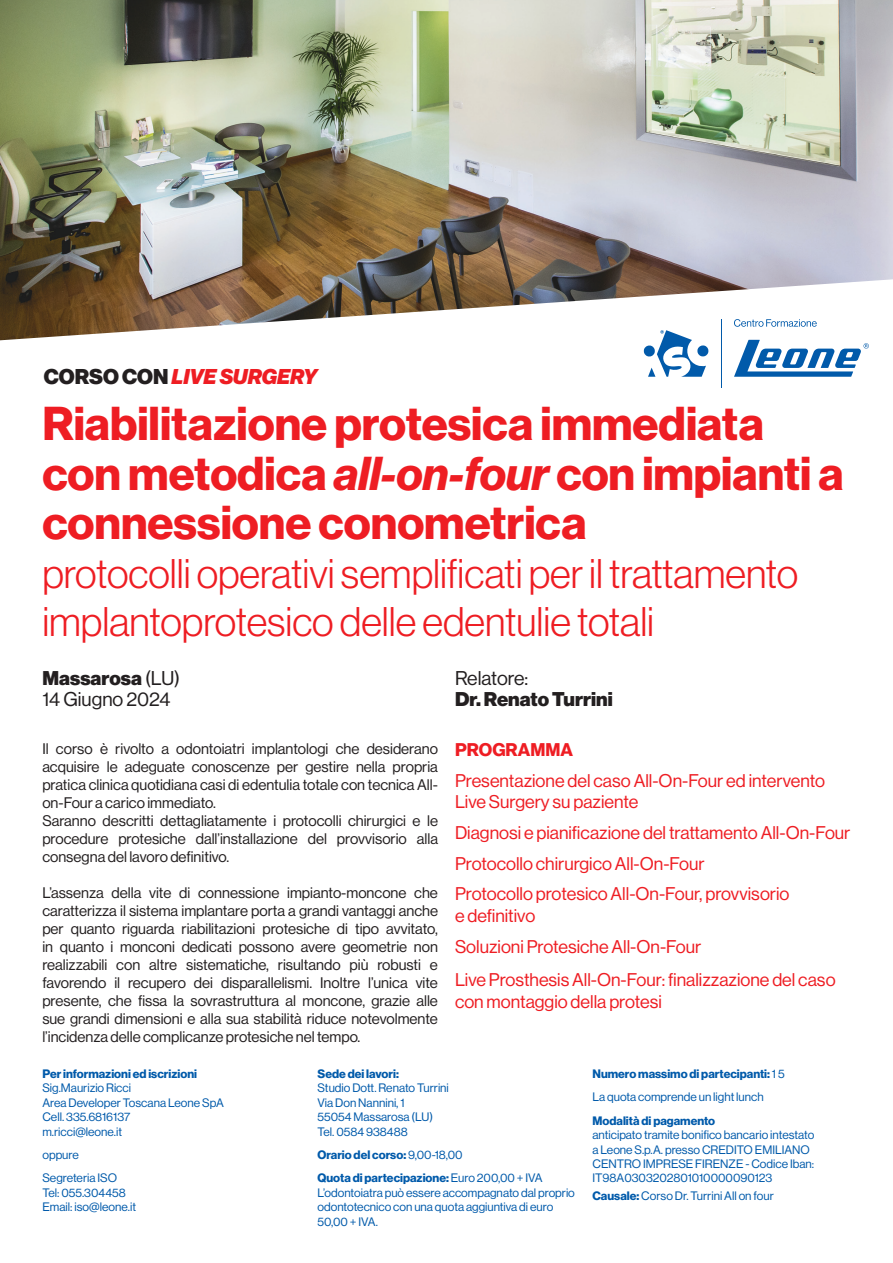
<style>
.page{position:relative;width:893px;height:1263px;background:#fff}
.page>*{position:absolute;margin:0;border:0;box-sizing:border-box;transform-origin:0 0}
.t1{font:46.5px/49.5px "N Haas Grotesk DS Pro 75 Bd";color:#ee1d23}
.t2{font:40.5px/48.6px "N Haas Grotesk DS Pro 45 Lt";color:#ee1d23}
.t3{font:21px "N Haas Grotesk DS Pro 96 Blk It";color:#ee1d23}
.t4{font:19.5px "N Haas Grotesk DS Pro 95 Blk";color:#231f20}
.t5{font:19.5px "N Haas Grotesk DS Pro 55 Rg";color:#231f20}
.t6{font:18px/30.6px "N Haas Grotesk DS Pro 55 Rg";color:#ee1d23}
.t7{font:18px "N Haas Grotesk DS Pro 75 Bd";color:#ee1d23}
.t8{font:15px/18px "N Haas Grotesk DS Pro 55 Rg";color:#231f20}
.t9{font:12px/14.4px "N Haas Grotesk DS Pro 55 Rg";color:#015aaa}
.t10{font:12px/23.4px "N Haas Grotesk DS Pro 75 Bd";color:#015aaa}
.s1{font-family:"N Haas Grotesk DS Pro 95 Blk";color:#231f20}
.s2{font-family:"N Haas Grotesk DS Pro 76 Bd It"}
.s3{font-family:"N Haas Grotesk DS Pro 55 Rg"}
.s4{font-family:"N Haas Grotesk DS Pro 75 Bd"}
</style>
<div class="page">
<img style="left:0;top:0;width:893px;height:340px">
<svg style="left:644px;top:330px;width:65px;height:47px"></svg>
<svg style="left:734px;top:319px;width:83px;height:8px"></svg>
<hr style="left:721px;top:319px;width:1px;height:69px;background:#015aaa">
<svg style="left:734px;top:340px;width:135px;height:37px"></svg>
<h3 class="t3" style="left:44px;top:364px;width:275px"><span class="s1">CORSO CON</span> LIVE SURGERY</h3>
<h1 class="t1" style="left:42px;top:400px;width:803px">Riabilitazione protesica immediata con metodica <span class="s2">all-on-four</span> con impianti a connessione conometrica</h1>
<h2 class="t2" style="left:42px;top:549px;width:757px">protocolli operativi semplificati per il trattamento implantoprotesico delle edentulie totali</h2>
<h3 class="t4" style="left:43px;top:666px;width:139px">Massarosa <span class="s3">(LU)</span></h3>
<h3 class="t5" style="left:43px;top:689px;width:130px">14 Giugno 2024</h3>
<p class="t8" style="left:42px;top:740px;width:397px">Il corso è rivolto a odontoiatri implantologi che desiderano acquisire le adeguate conoscenze per gestire nella propria pratica clinica quotidiana casi di edentulia totale con tecnica All&shy;on-Four a carico immediato.<br>Saranno descritti dettagliatamente i protocolli chirurgici e le procedure protesiche dall’installazione del provvisorio alla consegna del lavoro definitivo.</p>
<p class="t8" style="left:42px;top:884px;width:397px;text-align:justify">L’assenza della vite di connessione impianto-moncone che caratterizza il sistema implantare porta a grandi vantaggi anche per quanto riguarda riabilitazioni protesiche di tipo avvitato, in quanto i monconi dedicati possono avere geometrie non realizzabili con altre sistematiche, risultando più robusti e favorendo il recupero dei disparallelismi. Inoltre l’unica vite presente, che fissa la sovrastruttura al moncone, grazie alle sue grandi dimensioni e alla sua stabilità riduce notevolmente l’incidenza delle complicanze protesiche nel tempo.</p>
<h3 class="t5" style="left:455px;top:667px;width:75px">Relatore:</h3>
<h3 class="t4" style="left:455px;top:687px;width:159px">Dr. Renato Turrini</h3>
<p class="t7" style="left:455px;top:739px;width:120px">PROGRAMMA</p>
<p class="t6" style="left:455px;top:770px;width:372px;line-height:21.6px">Presentazione del caso All-On-Four ed intervento<br>Live Surgery su paziente</p>
<p class="t6" style="left:455px;top:817px;width:397px">Diagnosi e pianificazione del trattamento All-On-Four<br>Protocollo chirurgico All-On-Four<br>Protocollo protesico All-On-Four, provvisorio</p>
<p class="t6" style="left:455px;top:900px;width:248px">e definitivo<br>Soluzioni Protesiche All-On-Four</p>
<p class="t6" style="left:455px;top:969px;width:382px;line-height:21.6px">Live Prosthesis All-On-Four: finalizzazione del caso con montaggio della protesi</p>
<p class="t10" style="left:42px;top:1062px;width:156px">Per informazioni ed iscrizioni</p>
<p class="t9" style="left:42px;top:1081px;width:183px">Sig.Maurizio Ricci<br>Area Developer Toscana Leone SpA<br>Cell. 335.6816137<br>m.ricci@leone.it</p>
<p class="t9" style="left:42px;top:1143px;width:76px;line-height:23.4px">oppure<br>Segreteria ISO</p>
<p class="t9" style="left:42px;top:1185px;width:95px">Tel: 055.304458<br>Email: iso@leone.it</p>
<p class="t10" style="left:317px;top:1062px;width:83px">Sede dei lavori:</p>
<p class="t9" style="left:317px;top:1081px;width:133px">Studio Dott. Renato Turrini<br>Via Don Nannini, 1<br>55054 Massarosa (LU)<br>Tel. 0584 938488</p>
<p class="t10" style="left:317px;top:1143px;width:227px">Orario del corso: <span class="s3">9,00-18,00<br></span>Quota di partecipazione: <span class="s3">Euro 200,00 + IVA</span></p>
<p class="t9" style="left:317px;top:1185px;width:259px">L’odontoiatra può essere accompagnato dal proprio odontotecnico con una quota aggiuntiva di euro<br>50,00 + IVA.</p>
<p class="t10" style="left:592px;top:1062px;width:194px">Numero massimo di partecipanti: <span class="s3">1 5</span></p>
<p class="t9" style="left:592px;top:1090px;width:173px">La quota comprende un light lunch</p>
<p class="t10" style="left:592px;top:1109px;width:124px">Modalità di pagamento</p>
<p class="t9" style="left:592px;top:1128px;width:223px">anticipato tramite bonifico bancario intestato a Leone S.p.A. presso CREDITO EMILIANO CENTRO IMPRESE FIRENZE - Codice Iban:<br>IT98A0303202801010000090123</p>
<p class="t9" style="left:592px;top:1189px;width:183px"><span class="s4">Causale:</span> Corso Dr. Turrini All on four</p>
</div>
